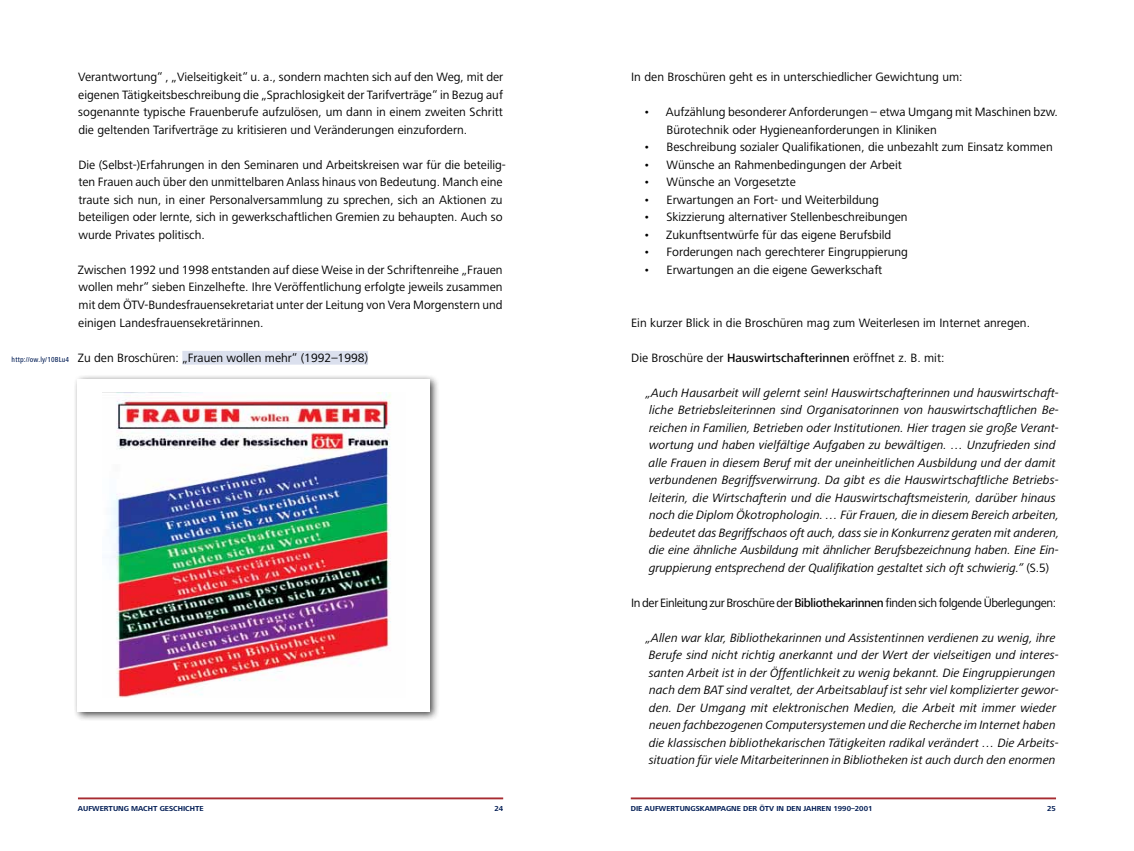
<style>
.page{position:relative;width:1134px;height:851px;background:#fff}
.page>*{position:absolute;margin:0;border:0;box-sizing:border-box;transform-origin:0 0}
.ZITAT{font:italic 12.5px/17.5px "Frutiger Next LT";color:#000}
.Copy{font:12.5px/17.5px "Frutiger Next LT";color:#000;text-align:justify}
.Aufzählungspunkt_H6{font:12.5px/17.5px "Frutiger Next LT";color:#000}
.Copy-2{font:12.5px "Frutiger Next LT";letter-spacing:-.03em;color:#000}
.t1{font:700 7.5px "Frutiger Next LT";color:#001c54}
.t2{font:500 condensed 7.5px "Frutiger Next LT";letter-spacing:.02em;color:#001c54}
.s1{font-weight:500}
.s2{font-style:normal}
</style>
<div class="page">
<div style="left:182px;top:351px;width:186px;height:13px;background:#dbe0ee"></div>
<div style="left:73px;top:374px;width:367px;height:348px;background:#000;opacity:.75"></div>
<div style="left:78px;top:379px;width:352px;height:332px;background:#fff"></div>
<img style="left:111px;top:393px;width:280px;height:304px">
<hr style="left:631px;top:797px;width:425px;height:2px;background:#a72c31">
<hr style="left:78px;top:797px;width:425px;height:2px;background:#a72c31">
<p class="t2" style="left:12px;top:355px;width:59px">http://ow.ly/10BLu4</p>
<p class="Copy" style="left:78px;top:68px;width:427px">Verantwortung“ , „Vielseitigkeit“ u. a., sondern machten sich auf den Weg, mit der eigenen Tätigkeitsbeschreibung die „Sprachlosigkeit der Tarifverträge“ in Bezug auf sogenannte typische Frauenberufe aufzulösen, um dann in einem zweiten Schritt die geltenden Tarifverträge zu kritisieren und Veränderungen einzufordern.</p>
<p class="Copy" style="left:78px;top:156px;width:429px;text-align:left">Die (Selbst-)Erfahrungen in den Seminaren und Arbeitskreisen war für die beteilig&shy;ten Frauen auch über den unmittelbaren Anlass hinaus von Bedeutung. Manch eine traute sich nun, in einer Personalversammlung zu sprechen, sich an Aktionen zu beteiligen oder lernte, sich in gewerkschaftlichen Gremien zu behaupten. Auch so wurde Privates politisch.</p>
<p class="Copy" style="left:78px;top:261px;width:426px">Zwischen 1992 und 1998 entstanden auf diese Weise in der Schriftenreihe „Frauen wollen mehr“ sieben Einzelhefte. Ihre Veröffentlichung erfolgte jeweils zusammen mit dem ÖTV-Bundesfrauensekretariat unter der Leitung von Vera Morgenstern und einigen Landesfrauensekretärinnen.</p>
<p class="Copy" style="left:78px;top:348px;width:292px">Zu den Broschüren: „Frauen wollen mehr“ (1992–1998)</p>
<p class="Copy" style="left:631px;top:68px;width:333px">In den Broschüren geht es in unterschiedlicher Gewichtung um:</p>
<p class="Aufzählungspunkt_H6" style="left:667px;top:103px;width:393px;text-indent:-23px">• Aufzählung besonderer Anforderungen – etwa Umgang mit Maschinen bzw.<br>Bürotechnik oder Hygieneanforderungen in Kliniken</p>
<p class="Aufzählungspunkt_H6" style="left:643px;top:138px;width:411px">• Beschreibung sozialer Qualifikationen, die unbezahlt zum Einsatz kommen</p>
<p class="Aufzählungspunkt_H6" style="left:643px;top:156px;width:260px">• Wünsche an Rahmenbedingungen der Arbeit</p>
<p class="Aufzählungspunkt_H6" style="left:643px;top:173px;width:154px">• Wünsche an Vorgesetzte</p>
<p class="Aufzählungspunkt_H6" style="left:643px;top:191px;width:237px">• Erwartungen an Fort- und Weiterbildung</p>
<p class="Aufzählungspunkt_H6" style="left:643px;top:208px;width:266px">• Skizzierung alternativer Stellenbeschreibungen</p>
<p class="Aufzählungspunkt_H6" style="left:643px;top:226px;width:249px">• Zukunftsentwürfe für das eigene Berufsbild</p>
<p class="Aufzählungspunkt_H6" style="left:643px;top:243px;width:266px">• Forderungen nach gerechterer Eingruppierung</p>
<p class="Aufzählungspunkt_H6" style="left:643px;top:261px;width:240px">• Erwartungen an die eigene Gewerkschaft</p>
<p class="Copy" style="left:631px;top:313px;width:400px">Ein kurzer Blick in die Broschüren mag zum Weiterlesen im Internet anregen.</p>
<p class="Copy" style="left:631px;top:348px;width:315px">Die Broschüre der <span class="s1">Hauswirtschafterinnen</span> eröffnet z. B. mit:</p>
<p class="ZITAT" style="left:646px;top:383px;width:415px">„Auch Hausarbeit will gelernt sein! Hauswirtschafterinnen und hauswirtschaft&shy;liche Betriebsleiterinnen sind Organisatorinnen von hauswirtschaftlichen Be&shy;reichen in Familien, Betrieben oder Institutionen. Hier tragen sie große Verant&shy;wortung und haben vielfältige Aufgaben zu bewältigen. … Unzufrieden sind alle Frauen in diesem Beruf mit der uneinheitlichen Ausbildung und der damit verbundenen Begriffsverwirrung. Da gibt es die Hauswirtschaftliche Betriebs&shy;leiterin, die Wirtschafterin und die Hauswirtschaftsmeisterin, darüber hinaus noch die Diplom Ökotrophologin. … Für Frauen, die in diesem Bereich arbeiten, bedeutet das Begriffschaos oft auch, dass sie in Konkurrenz geraten mit anderen, die eine ähnliche Ausbildung mit ähnlicher Berufsbezeichnung haben. Eine Ein&shy;gruppierung entsprechend der Qualifikation gestaltet sich oft schwierig.“ <span class="s2">(S.5)</span></p>
<p class="Copy-2" style="left:631px;top:595px;width:427px">In der Einleitung zur Broschüre der <span class="s1">Bibliothekarinnen</span> finden sich folgende Überlegungen:</p>
<p class="ZITAT" style="left:646px;top:628px;width:414px">„Allen war klar, Bibliothekarinnen und Assistentinnen verdienen zu wenig, ihre Berufe sind nicht richtig anerkannt und der Wert der vielseitigen und interes&shy;santen Arbeit ist in der Öffentlichkeit zu wenig bekannt. Die Eingruppierungen nach dem BAT sind veraltet, der Arbeitsablauf ist sehr viel komplizierter gewor&shy;den. Der Umgang mit elektronischen Medien, die Arbeit mit immer wieder neuen fachbezogenen Computersystemen und die Recherche im Internet haben die klassischen bibliothekarischen Tätigkeiten radikal verändert … Die Arbeits&shy;situation für viele Mitarbeiterinnen in Bibliotheken ist auch durch den enormen</p>
<h1 class="t1" style="left:78px;top:804px;width:127px">AUFWERTUNG MACHT GESCHICHTE</h1>
<h1 class="t1" style="left:494px;top:804px;width:10px">24</h1>
<h1 class="t1" style="left:631px;top:804px;width:243px">DIE AUFWERTUNGSKAMPAGNE DER ÖTV IN DEN JAHREN 1990–2001</h1>
<h1 class="t1" style="left:1047px;top:804px;width:10px">25</h1>
</div>
